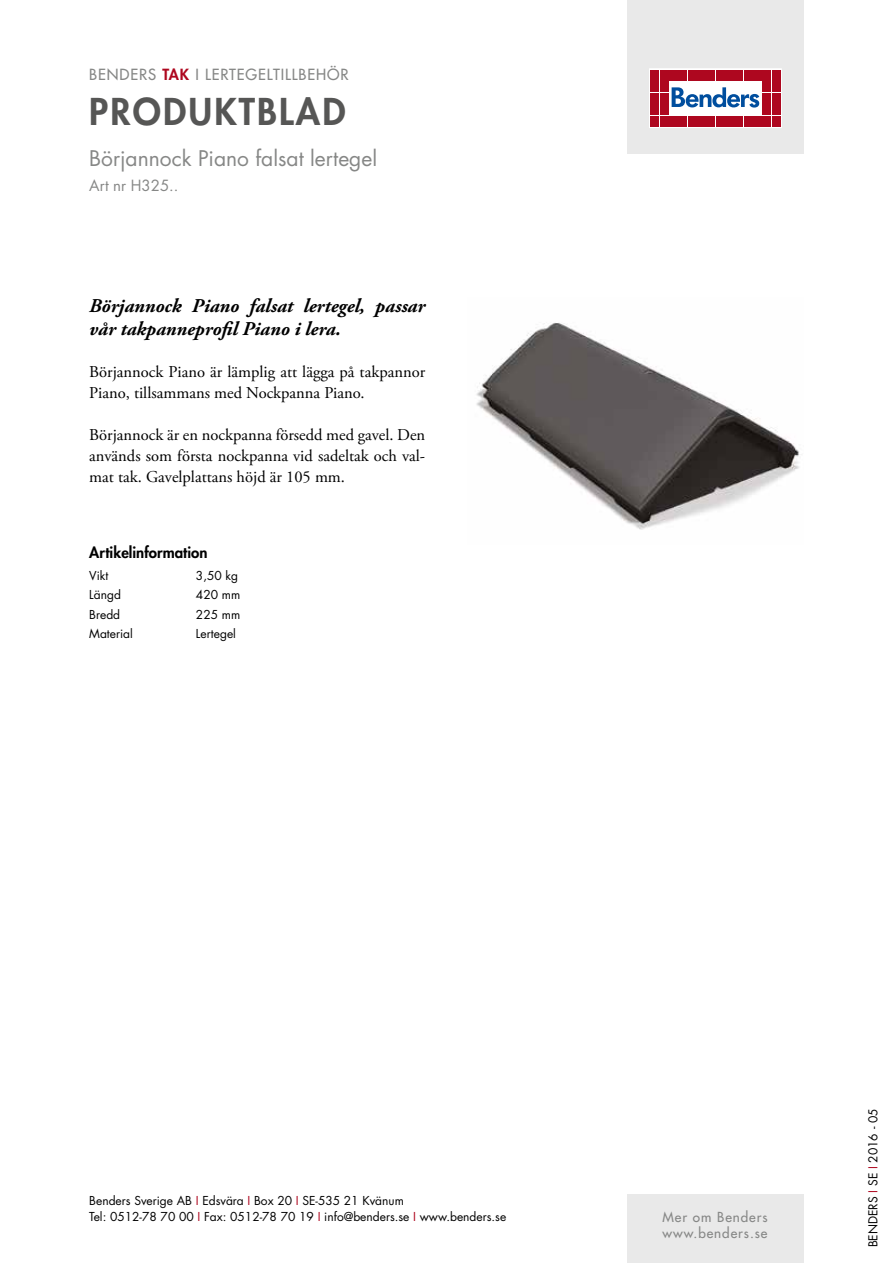
<style>
.page{position:relative;width:893px;height:1263px;background:#fff}
.page>*{position:absolute;margin:0;border:0;box-sizing:border-box;transform-origin:0 0}
.t1{font:800 36px "Futura Std";letter-spacing:.06em;color:#565655}
.t2{font:21px "Futura Std";color:#868786}
.t3{font:italic 700 19.5px/23.4px "Adobe Garamond Pro";color:#000}
.t4{font:16.5px/21px "Adobe Garamond Pro";color:#000}
.t5{font:500 15px "Futura Std";letter-spacing:.06em;color:#868786}
.t6{font:800 15px "Futura Std";color:#000}
.t7{font:15px "Futura Std";color:#868786}
.t8{font:500 13.5px/16.2px "Futura Std";letter-spacing:.07em;color:#868786}
.t9{font:12px/16.5px "Futura Std";color:#000}
.s1{font-weight:800;color:#ae071f}
.s2{color:#ae071f}
</style>
<div class="page">
<div style="left:627px;top:0;width:177px;height:153px;background:#e9e9e9"></div>
<svg style="left:649px;top:69px;width:132px;height:59px;background:#eac2c8"></svg>
<div style="left:651px;top:70px;width:8px;height:10px;background:#ae071f"></div>
<div style="left:660px;top:70px;width:8px;height:10px;background:#ae071f"></div>
<div style="left:651px;top:81px;width:8px;height:11px;background:#ae071f"></div>
<div style="left:660px;top:81px;width:8px;height:11px;background:#ae071f"></div>
<div style="left:651px;top:93px;width:8px;height:10px;background:#ae071f"></div>
<div style="left:660px;top:93px;width:8px;height:10px;background:#ae071f"></div>
<div style="left:651px;top:104px;width:8px;height:11px;background:#ae071f"></div>
<div style="left:660px;top:104px;width:8px;height:11px;background:#ae071f"></div>
<div style="left:651px;top:116px;width:8px;height:10px;background:#ae071f"></div>
<div style="left:660px;top:116px;width:8px;height:10px;background:#ae071f"></div>
<div style="left:669px;top:70px;width:8px;height:10px;background:#ae071f"></div>
<div style="left:679px;top:70px;width:8px;height:10px;background:#ae071f"></div>
<div style="left:688px;top:70px;width:8px;height:10px;background:#ae071f"></div>
<div style="left:697px;top:70px;width:9px;height:10px;background:#ae071f"></div>
<div style="left:707px;top:70px;width:8px;height:10px;background:#ae071f"></div>
<div style="left:716px;top:70px;width:8px;height:10px;background:#ae071f"></div>
<div style="left:725px;top:70px;width:9px;height:10px;background:#ae071f"></div>
<div style="left:735px;top:70px;width:8px;height:10px;background:#ae071f"></div>
<div style="left:744px;top:70px;width:8px;height:10px;background:#ae071f"></div>
<div style="left:753px;top:70px;width:9px;height:10px;background:#ae071f"></div>
<div style="left:669px;top:116px;width:8px;height:10px;background:#ae071f"></div>
<div style="left:679px;top:116px;width:8px;height:10px;background:#ae071f"></div>
<div style="left:688px;top:116px;width:8px;height:10px;background:#ae071f"></div>
<div style="left:697px;top:116px;width:9px;height:10px;background:#ae071f"></div>
<div style="left:707px;top:116px;width:8px;height:10px;background:#ae071f"></div>
<div style="left:716px;top:116px;width:8px;height:10px;background:#ae071f"></div>
<div style="left:725px;top:116px;width:9px;height:10px;background:#ae071f"></div>
<div style="left:735px;top:116px;width:8px;height:10px;background:#ae071f"></div>
<div style="left:744px;top:116px;width:8px;height:10px;background:#ae071f"></div>
<div style="left:753px;top:116px;width:9px;height:10px;background:#ae071f"></div>
<div style="left:763px;top:70px;width:8px;height:10px;background:#ae071f"></div>
<div style="left:772px;top:70px;width:8px;height:10px;background:#ae071f"></div>
<div style="left:763px;top:81px;width:8px;height:11px;background:#ae071f"></div>
<div style="left:772px;top:81px;width:8px;height:11px;background:#ae071f"></div>
<div style="left:763px;top:93px;width:8px;height:10px;background:#ae071f"></div>
<div style="left:772px;top:93px;width:8px;height:10px;background:#ae071f"></div>
<div style="left:763px;top:104px;width:8px;height:11px;background:#ae071f"></div>
<div style="left:772px;top:104px;width:8px;height:11px;background:#ae071f"></div>
<div style="left:763px;top:116px;width:8px;height:10px;background:#ae071f"></div>
<div style="left:772px;top:116px;width:8px;height:10px;background:#ae071f"></div>
<svg style="left:672px;top:87px;width:87px;height:21px;background:#8fb1d4"></svg>
<div style="left:627px;top:1195px;width:177px;height:68px;background:#e9e9e9"></div>
<img style="left:476px;top:323px;width:323px;height:207px">
<p class="t5" style="left:89px;top:65px;width:261px">BENDERS <span class="s1">TAK</span> I LERTEGELTILLBEHÖR</p>
<h1 class="t1" style="left:89px;top:89px;width:258px">PRODUKTBLAD</h1>
<p class="t2" style="left:89px;top:145px;width:289px">Börjannock Piano falsat lertegel</p>
<p class="t7" style="left:89px;top:176px;width:91px">Art nr H325..</p>
<p class="t3" style="left:89px;top:294px;width:337px">Börjannock Piano falsat lertegel, passar vår takpanneprofil Piano i lera.</p>
<p class="t4" style="left:89px;top:362px;width:337px">Börjannock Piano är lämplig att lägga på takpannor<br>Piano, tillsammans med Nockpanna Piano.</p>
<p class="t4" style="left:89px;top:425px;width:337px;text-align:justify">Börjannock är en nockpanna försedd med gavel. Den används som första nockpanna vid sadeltak och val&shy;mat tak. Gavelplattans höjd är 105 mm.</p>
<p class="t6" style="left:89px;top:543px;width:120px">Artikelinformation</p>
<p class="t9" style="left:89px;top:568px;width:21px">Vikt</p>
<p class="t9" style="left:196px;top:568px;width:44px">3,50 kg</p>
<p class="t9" style="left:89px;top:587px;width:33px">Längd</p>
<p class="t9" style="left:196px;top:587px;width:46px">420 mm</p>
<p class="t9" style="left:89px;top:606px;width:32px">Bredd</p>
<p class="t9" style="left:196px;top:606px;width:46px">225 mm</p>
<p class="t9" style="left:89px;top:625px;width:45px">Material</p>
<p class="t9" style="left:196px;top:625px;width:42px">Lertegel</p>
<p class="t9" style="left:89px;top:1192px;width:418px">Benders Sverige AB <span class="s2">I</span> Edsvära <span class="s2">I</span> Box 20 <span class="s2">I</span> SE-535 21 Kvänum<br>Tel: 0512-78 70 00 <span class="s2">I</span> Fax: 0512-78 70 19 <span class="s2">I</span> info@benders.se <span class="s2">I</span> www.benders.se</p>
<p class="t8" style="left:662px;top:1209px;width:107px">Mer om Benders www.benders.se</p>
<p class="t9" style="left:865px;top:1247px;width:140px;rotate:-90deg">BENDERS <span class="s2">I</span> SE <span class="s2">I</span> 2016 - 05</p>
</div>
